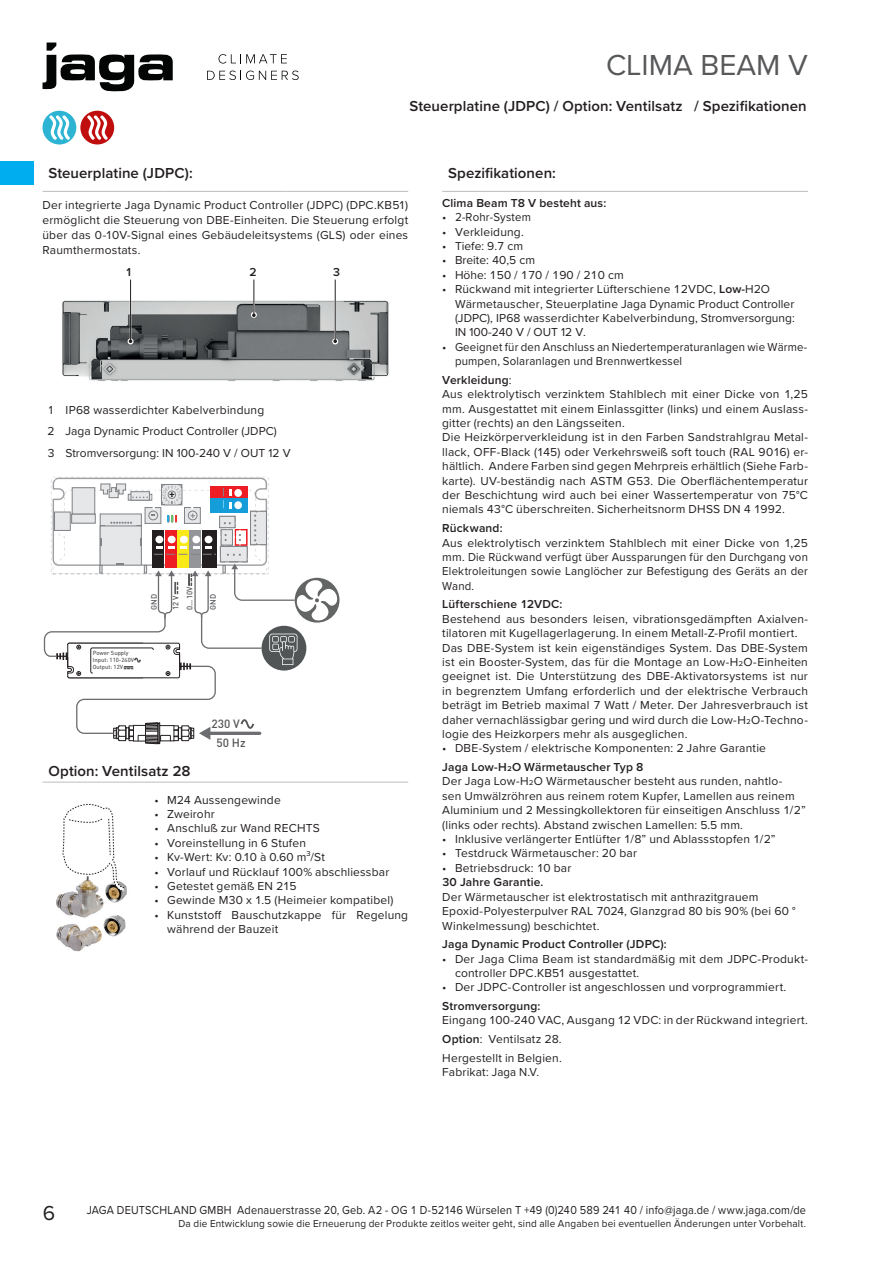
<style>
.page{position:relative;width:893px;height:1263px;background:#fff}
.page>*{position:absolute;margin:0;border:0;box-sizing:border-box;transform-origin:0 0}
.t1{font:30px "Proxima Nova";color:#57585a}
.t2{font:21px "Proxima Nova";color:#231f20}
._02__Broodtekst{font:600 15px "Proxima Nova";letter-spacing:.005em;color:#231f20}
.Product_naam{font:12px/14.4px "Proxima Nova";letter-spacing:.015em;color:#231f20}
.BASISTEKST{font:12px/15px "Proxima Nova";letter-spacing:.015em;color:#231f20;text-align:justify}
._02__Broodtekst-2{font:600 12px "Proxima Nova";letter-spacing:.015em;color:#231f20}
.Product_naam-2{font:12px "Proxima Nova";letter-spacing:.015em;color:#231f20;scale:.91 1}
._02__Broodtekst-3{font:12px "Proxima Nova";letter-spacing:.015em;color:#231f20}
._02__Broodtekst_FB{font:12px "Proxima Nova";color:#231f20}
.Product_naam-3{font:12px "Proxima Nova";letter-spacing:-.005em;color:#231f20}
.t3{font:500 11.85px/18.9px "DIN Pro";color:#57585a;text-align:center}
.t4{font:10.5px "Proxima Nova";letter-spacing:.02em;color:#231f20;scale:.95 1}
.t5{font:500 8.25px "DIN Pro";color:#fff}
.t6{font:500 7.8px/13.8px "DIN Pro";color:#57585a}
.t7{font:500 5.85px/7.1px "DIN Pro";color:#57585a}
.s1{font-weight:600}
.s2{font-weight:400}
</style>
<div class="page">
<div style="left:0;top:162px;width:34px;height:23px;background:#00aeef"></div>
<svg style="left:219px;top:54px;width:68px;height:10px"></svg>
<svg style="left:207px;top:71px;width:92px;height:9px"></svg>
<svg style="left:43px;top:43px;width:130px;height:49px"></svg>
<div style="left:80px;top:111px;width:34px;height:33px;background:#c00d0d;border-radius:50%"></div>
<svg style="left:87px;top:115px;width:21px;height:25px"></svg>
<div style="left:43px;top:111px;width:33px;height:33px;background:#2eb4d3;border-radius:50%"></div>
<svg style="left:49px;top:115px;width:21px;height:25px"></svg>
<hr style="left:43px;top:191px;width:121px;height:1px;background:#bcbdc0">
<hr style="left:164px;top:191px;width:122px;height:1px;background:#bcbdc0">
<hr style="left:286px;top:191px;width:122px;height:1px;background:#bcbdc0">
<img style="left:62px;top:296px;width:327px;height:85px">
<div style="left:295px;top:578px;width:44px;height:45px;background:#636565;border-radius:50%"></div>
<svg style="left:43px;top:477px;width:295px;height:267px"></svg>
<hr style="left:334px;top:280px;width:2px;height:61px;background:#fff">
<hr style="left:253px;top:280px;width:2px;height:35px;background:#fff">
<hr style="left:130px;top:280px;width:1px;height:61px;background:#231f20">
<svg style="left:128px;top:338px;width:6px;height:6px"></svg>
<hr style="left:335px;top:280px;width:1px;height:61px;background:#231f20">
<svg style="left:332px;top:338px;width:6px;height:6px"></svg>
<hr style="left:253px;top:280px;width:1px;height:35px;background:#231f20">
<svg style="left:251px;top:312px;width:6px;height:6px"></svg>
<hr style="left:442px;top:191px;width:366px;height:1px;background:#bcbdc0">
<hr style="left:43px;top:782px;width:365px;height:1px;background:#bcbdc0">
<img style="left:56px;top:804px;width:71px;height:148px">
<h1 class="t1" style="left:606px;top:42px;width:203px">CLIMA BEAM V</h1>
<p class="_02__Broodtekst" style="left:410px;top:95px;width:399px">Steuerplatine (JDPC) / Option: Ventilsatz / Spezifikationen</p>
<p class="_02__Broodtekst" style="left:49px;top:161px;width:146px">Steuerplatine (JDPC):</p>
<p class="BASISTEKST" style="left:43px;top:197px;width:367px">Der integrierte Jaga Dynamic Product Controller (JDPC) (DPC.KB51) ermöglicht die Steuerung von DBE-Einheiten. Die Steuerung erfolgt über das 0-10V-Signal eines Gebäudeleitsystems (GLS) oder eines Raumthermostats.</p>
<p class="_02__Broodtekst-2" style="left:126px;top:263px;width:6px">1</p>
<p class="_02__Broodtekst-2" style="left:249px;top:263px;width:9px">2</p>
<p class="_02__Broodtekst-2" style="left:333px;top:263px;width:8px">3</p>
<p class="_02__Broodtekst-3" style="left:49px;top:401px;width:6px">1</p>
<p class="_02__Broodtekst-3" style="left:66px;top:401px;width:200px">IP68 wasserdichter Kabelverbindung</p>
<p class="_02__Broodtekst-3" style="left:47px;top:422px;width:9px">2</p>
<p class="_02__Broodtekst-3" style="left:66px;top:422px;width:213px">Jaga Dynamic Product Controller (JDPC)</p>
<p class="_02__Broodtekst-3" style="left:48px;top:444px;width:8px">3</p>
<p class="_02__Broodtekst_FB" style="left:66px;top:444px;width:227px">Stromversorgung: IN 100-240 V / OUT 12 V</p>
<p class="t5" style="left:52px;top:472px;width:6px">1</p>
<p class="t7" style="left:93px;top:649px;width:43px">Power Supply<br>Input: 110-240V<br>Output: 12V</p>
<p class="t6" style="left:147px;top:610px;width:17px;rotate:-90deg">GND</p>
<p class="t6" style="left:169px;top:610px;width:25px;rotate:-90deg">12 V<br>0...10V</p>
<p class="t6" style="left:206px;top:610px;width:17px;rotate:-90deg">GND</p>
<p class="t3" style="left:211px;top:714px;width:36px">230 V<br>50 Hz</p>
<p class="_02__Broodtekst" style="left:49px;top:760px;width:144px">Option: Ventilsatz 28</p>
<p class="Product_naam" style="left:154px;top:792px;width:128px">• M24 Aussengewinde</p>
<p class="Product_naam" style="left:154px;top:806px;width:62px">• Zweirohr</p>
<p class="Product_naam" style="left:154px;top:820px;width:167px">• Anschluß zur Wand RECHTS</p>
<p class="Product_naam" style="left:154px;top:835px;width:153px">• Voreinstellung in 6 Stufen</p>
<p class="Product_naam-3" style="left:154px;top:848px;width:172px">• Kv-Wert: Kv: 0.10 à 0.60 m³/St</p>
<p class="Product_naam" style="left:154px;top:864px;width:236px">• Vorlauf und Rücklauf 100% abschliessbar</p>
<p class="Product_naam" style="left:154px;top:878px;width:144px">• Getestet gemäß EN 215</p>
<p class="Product_naam" style="left:154px;top:892px;width:240px">• Gewinde M30 x 1.5 (Heimeier kompatibel)</p>
<p class="Product_naam" style="left:167px;top:907px;width:242px;text-indent:-13px">• Kunststoff Bauschutzkappe für Regelung während der Bauzeit</p>
<p class="_02__Broodtekst" style="left:448px;top:161px;width:109px">Spezifikationen:</p>
<p class="_02__Broodtekst-2" style="left:442px;top:194px;width:166px">Clima Beam T8 V besteht aus:</p>
<p class="Product_naam" style="left:442px;top:209px;width:90px">• 2-Rohr-System</p>
<p class="Product_naam" style="left:442px;top:224px;width:83px">• Verkleidung.</p>
<p class="Product_naam" style="left:442px;top:238px;width:82px">• Tiefe: 9.7 cm</p>
<p class="Product_naam" style="left:442px;top:253px;width:94px">• Breite: 40,5 cm</p>
<p class="Product_naam" style="left:442px;top:267px;width:183px">• Höhe: 150 / 170 / 190 / 210 cm</p>
<p class="Product_naam" style="left:455px;top:282px;width:341px;text-indent:-13px">• Rückwand mit integrierter Lüfterschiene 12VDC, <span class="s1">Low-</span>H2O Wärmetauscher, Steuerplatine Jaga Dynamic Product Controller (JDPC), IP68 wasserdichter Kabelverbindung, Stromversorgung:<br>IN 100-240 V / OUT 12 V.</p>
<p class="Product_naam" style="left:455px;top:339px;width:354px;text-indent:-13px">• Geeignet für den Anschluss an Niedertemperaturanlagen wie Wärme&shy;pumpen, Solaranlagen und Brennwertkessel</p>
<p class="_02__Broodtekst-2" style="left:442px;top:371px;width:71px">Verkleidung<span class="s2">:</span></p>
<p class="Product_naam" style="left:442px;top:386px;width:367px;text-align:justify">Aus elektrolytisch verzinktem Stahlblech mit einer Dicke von 1,25 mm. Ausgestattet mit einem Einlassgitter (links) und einem Auslass&shy;gitter (rechts) an den Längsseiten.</p>
<p class="Product_naam" style="left:442px;top:430px;width:367px;text-align:justify">Die Heizkörperverkleidung ist in den Farben Sandstrahlgrau Metal&shy;llack, OFF-Black (145) oder Verkehrsweiß soft touch (RAL 9016) er&shy;hältlich. Andere Farben sind gegen Mehrpreis erhältlich (Siehe Farb&shy;karte). UV-beständig nach ASTM G53. Die Oberflächentemperatur der Beschichtung wird auch bei einer Wassertemperatur von 75°C niemals 43°C überschreiten. Sicherheitsnorm DHSS DN 4 1992.</p>
<p class="_02__Broodtekst-2" style="left:442px;top:519px;width:62px">Rückwand:</p>
<p class="Product_naam" style="left:442px;top:535px;width:367px;text-align:justify">Aus elektrolytisch verzinktem Stahlblech mit einer Dicke von 1,25 mm. Die Rückwand verfügt über Aussparungen für den Durchgang von Elektroleitungen sowie Langlöcher zur Befestigung des Geräts an der Wand.</p>
<p class="_02__Broodtekst-2" style="left:442px;top:595px;width:122px">Lüfterschiene 12VDC:</p>
<p class="Product_naam" style="left:442px;top:611px;width:367px">Bestehend aus besonders leisen, vibrationsgedämpften Axialven&shy;tilatoren mit Kugellagerlagerung. In einem Metall-Z-Profil montiert.</p>
<p class="Product_naam" style="left:442px;top:640px;width:367px;text-align:justify">Das DBE-System ist kein eigenständiges System. Das DBE-System ist ein Booster-System, das für die Montage an Low-H2O-Einheiten geeignet ist. Die Unterstützung des DBE-Aktivatorsystems ist nur in begrenztem Umfang erforderlich und der elektrische Verbrauch beträgt im Betrieb maximal 7 Watt / Meter. Der Jahresverbrauch ist daher vernachlässigbar gering und wird durch die Low-H2O-Techno&shy;logie des Heizkorpers mehr als ausgeglichen.</p>
<p class="Product_naam" style="left:442px;top:741px;width:325px">• DBE-System / elektrische Komponenten: 2 Jahre Garantie</p>
<p class="_02__Broodtekst-2" style="left:442px;top:758px;width:203px">Jaga Low-H2O Wärmetauscher Typ 8</p>
<p class="Product_naam" style="left:442px;top:774px;width:365px">Der Jaga Low-H2O Wärmetauscher besteht aus runden, nahtlo-<br>sen Umwälzröhren aus reinem rotem Kupfer, Lamellen aus reinem Aluminium und 2 Messingkollektoren für einseitigen Anschluss 1/2” (links oder rechts). Abstand zwischen Lamellen: 5.5 mm.</p>
<p class="Product_naam" style="left:442px;top:831px;width:335px">• Inklusive verlängerter Entlüfter 1/8” und Ablassstopfen 1/2”</p>
<p class="Product_naam" style="left:442px;top:846px;width:196px">• Testdruck Wärmetauscher: 20 bar</p>
<p class="Product_naam" style="left:442px;top:860px;width:131px">• Betriebsdruck: 10 bar</p>
<p class="_02__Broodtekst-2" style="left:442px;top:873px;width:103px">30 Jahre Garantie.</p>
<p class="Product_naam" style="left:442px;top:889px;width:355px">Der Wärmetauscher ist elektrostatisch mit anthrazitgrauem<br>Epoxid-Polyesterpulver RAL 7024, Glanzgrad 80 bis 90% (bei 60 °<br>Winkelmessung) beschichtet.</p>
<p class="_02__Broodtekst-2" style="left:442px;top:935px;width:226px">Jaga Dynamic Product Controller (JDPC):</p>
<p class="Product_naam" style="left:455px;top:951px;width:354px;text-indent:-13px">• Der Jaga Clima Beam ist standardmäßig mit dem JDPC-Produkt&shy;controller DPC.KB51 ausgestattet.</p>
<p class="Product_naam" style="left:442px;top:980px;width:346px">• Der JDPC-Controller ist angeschlossen und vorprogrammiert.</p>
<p class="_02__Broodtekst-2" style="left:442px;top:997px;width:100px">Stromversorgung:</p>
<p class="Product_naam" style="left:442px;top:1013px;width:367px">Eingang 100-240 VAC, Ausgang 12 VDC: in der Rückwand integriert.</p>
<p class="Product_naam" style="left:442px;top:1031px;width:121px"><span class="s1">Option</span>: Ventilsatz 28.</p>
<p class="_02__Broodtekst-3" style="left:442px;top:1049px;width:121px">Hergestellt in Belgien.</p>
<p class="_02__Broodtekst-3" style="left:442px;top:1063px;width:98px">Fabrikat: Jaga N.V.</p>
<h2 class="t2" style="left:43px;top:1197px;width:14px">6</h2>
<p class="Product_naam-2" style="left:87px;top:1201px;width:792px">JAGA DEUTSCHLAND GMBH Adenauerstrasse 20, Geb. A2 - OG 1 D-52146 Würselen T +49 (0)240 589 241 40 / info@jaga.de / www.jaga.com/de</p>
<p class="t4" style="left:178px;top:1215px;width:662px">Da die Entwicklung sowie die Erneuerung der Produkte zeitlos weiter geht, sind alle Angaben bei eventuellen Änderungen unter Vorbehalt.</p>
</div>
